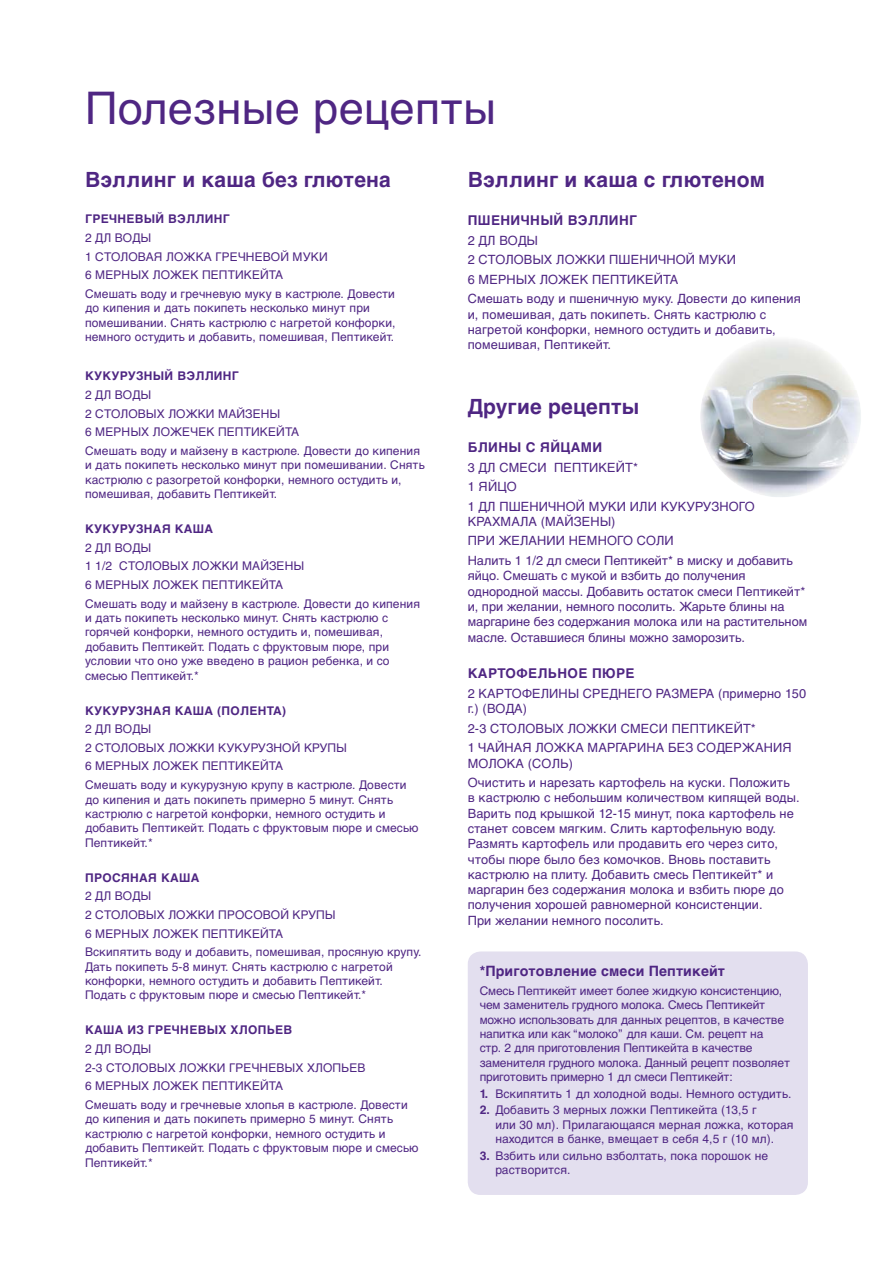
<style>
.page{position:relative;width:893px;height:1263px;background:#fff}
.page>*{position:absolute;margin:0;border:0;box-sizing:border-box;transform-origin:0 0}
.t1{font:45px "Helvetica Cyr Upright";letter-spacing:.01em;color:#4f2683}
.t2{font:700 21px "Helvetica Cyr";letter-spacing:.01em;color:#4f2683}
.t3{font:700 14.25px "Helvetica Cyr";letter-spacing:.01em;color:#4f2683}
.t4{font:700 13.5px "Helvetica Cyr";letter-spacing:.03em;color:#4f2683}
.t5{font:12.75px/15.3px "Helvetica Cyr Upright";letter-spacing:.01em;color:#4f2683}
.t6{font:12px/14.4px "Helvetica Cyr Upright";letter-spacing:.01em;color:#4f2683}
.t7{font:12px/14.4px "Helvetica Cyr Upright";letter-spacing:-.01em;color:#4f2683}
.t8{font:700 12px "Helvetica Cyr";letter-spacing:.03em;color:#4f2683}
.s1{font-family:"Helvetica Cyr";font-weight:700}
</style>
<div class="page">
<div style="left:468px;top:951px;width:340px;height:244px;background:#e3dfef;border-radius:13px"></div>
<img style="left:754px;top:340px;width:53px;height:50px">
<img style="left:807px;top:345px;width:47px;height:45px">
<img style="left:700px;top:390px;width:161px;height:54px">
<img style="left:705px;top:444px;width:49px;height:48px">
<img style="left:754px;top:444px;width:53px;height:53px">
<img style="left:807px;top:444px;width:46px;height:47px">
<h1 class="t1" style="left:85px;top:92px;width:412px">Полезные рецепты</h1>
<h2 class="t2" style="left:85px;top:172px;width:307px">Вэллинг и каша без глютена</h2>
<p class="t8" style="left:85px;top:215px;width:146px">ГРЕЧНЕВЫЙ ВЭЛЛИНГ</p>
<p class="t6" style="left:85px;top:230px;width:311px;line-height:18.6px">2 ДЛ ВОДЫ<br>1 СТОЛОВАЯ ЛОЖКА ГРЕЧНЕВОЙ МУКИ<br>6 МЕРНЫХ ЛОЖЕК ПЕПТИКЕЙТА<br>Смешать воду и гречневую муку в кастрюле. Довести</p>
<p class="t6" style="left:85px;top:302px;width:312px">до кипения и дать покипеть несколько минут при помешивании. Снять кастрюлю с нагретой конфорки, немного остудить и добавить, помешивая, Пептикейт.</p>
<p class="t8" style="left:85px;top:372px;width:155px">КУКУРУЗНЫЙ ВЭЛЛИНГ</p>
<p class="t6" style="left:85px;top:387px;width:336px;line-height:18.6px">2 ДЛ ВОДЫ<br>2 СТОЛОВЫХ ЛОЖКИ МАЙЗЕНЫ<br>6 МЕРНЫХ ЛОЖЕЧЕК ПЕПТИКЕЙТА<br>Смешать воду и майзену в кастрюле. Довести до кипения</p>
<p class="t6" style="left:85px;top:459px;width:341px">и дать покипеть несколько минут при помешивании. Снять кастрюлю с разогретой конфорки, немного остудить и, помешивая, добавить Пептикейт.</p>
<p class="t8" style="left:85px;top:524px;width:130px">КУКУРУЗНАЯ КАША</p>
<p class="t6" style="left:85px;top:539px;width:336px;line-height:18.6px">2 ДЛ ВОДЫ<br>1 1/2 СТОЛОВЫХ ЛОЖКИ МАЙЗЕНЫ<br>6 МЕРНЫХ ЛОЖЕК ПЕПТИКЕЙТА<br>Смешать воду и майзену в кастрюле. Довести до кипения</p>
<p class="t6" style="left:85px;top:612px;width:306px">и дать покипеть несколько минут. Снять кастрюлю с горячей конфорки, немного остудить и, помешивая, добавить Пептикейт. Подать с фруктовым пюре, при условии что оно уже введено в рацион ребенка, и со смесью Пептикейт.*</p>
<p class="t8" style="left:85px;top:706px;width:203px">КУКУРУЗНАЯ КАША (ПОЛЕНТА)</p>
<p class="t6" style="left:85px;top:721px;width:323px;line-height:18.6px">2 ДЛ ВОДЫ<br>2 СТОЛОВЫХ ЛОЖКИ КУКУРУЗНОЙ КРУПЫ<br>6 МЕРНЫХ ЛОЖЕК ПЕПТИКЕЙТА<br>Смешать воду и кукурузную крупу в кастрюле. Довести</p>
<p class="t6" style="left:85px;top:793px;width:335px">до кипения и дать покипеть примерно 5 минут. Снять кастрюлю с нагретой конфорки, немного остудить и добавить Пептикейт. Подать с фруктовым пюре и смесью Пептикейт.*</p>
<p class="t8" style="left:85px;top:873px;width:116px">ПРОСЯНАЯ КАША</p>
<p class="t6" style="left:85px;top:888px;width:338px;line-height:18.6px">2 ДЛ ВОДЫ<br>2 СТОЛОВЫХ ЛОЖКИ ПРОСОВОЙ КРУПЫ<br>6 МЕРНЫХ ЛОЖЕК ПЕПТИКЕЙТА<br>Вскипятить воду и добавить, помешивая, просяную крупу.</p>
<p class="t6" style="left:85px;top:960px;width:309px">Дать покипеть 5-8 минут. Снять кастрюлю с нагретой конфорки, немного остудить и добавить Пептикейт.<br>Подать с фруктовым пюре и смесью Пептикейт.*</p>
<p class="t8" style="left:85px;top:1026px;width:209px">КАША ИЗ ГРЕЧНЕВЫХ ХЛОПЬЕВ</p>
<p class="t6" style="left:85px;top:1041px;width:324px;line-height:18.6px">2 ДЛ ВОДЫ<br>2-3 СТОЛОВЫХ ЛОЖКИ ГРЕЧНЕВЫХ ХЛОПЬЕВ<br>6 МЕРНЫХ ЛОЖЕК ПЕПТИКЕЙТА<br>Смешать воду и гречневые хлопья в кастрюле. Довести</p>
<p class="t6" style="left:85px;top:1113px;width:335px">до кипения и дать покипеть примерно 5 минут. Снять кастрюлю с нагретой конфорки, немного остудить и добавить Пептикейт. Подать с фруктовым пюре и смесью Пептикейт.*</p>
<h2 class="t2" style="left:468px;top:172px;width:299px">Вэллинг и каша с глютеном</h2>
<p class="t4" style="left:468px;top:215px;width:171px">ПШЕНИЧНЫЙ ВЭЛЛИНГ</p>
<p class="t5" style="left:468px;top:232px;width:335px;line-height:19.5px">2 ДЛ ВОДЫ<br>2 СТОЛОВЫХ ЛОЖКИ ПШЕНИЧНОЙ МУКИ<br>6 МЕРНЫХ ЛОЖЕК ПЕПТИКЕЙТА<br>Смешать воду и пшеничную муку. Довести до кипения</p>
<p class="t5" style="left:468px;top:308px;width:309px">и, помешивая, дать покипеть. Снять кастрюлю с нагретой конфорки, немного остудить и добавить, помешивая, Пептикейт.</p>
<h2 class="t2" style="left:468px;top:398px;width:173px">Другие рецепты</h2>
<p class="t4" style="left:468px;top:442px;width:136px">БЛИНЫ С ЯЙЦАМИ</p>
<p class="t5" style="left:468px;top:459px;width:288px;line-height:19.5px">3 ДЛ СМЕСИ ПЕПТИКЕЙТ*<br>1 ЯЙЦО<br>1 ДЛ ПШЕНИЧНОЙ МУКИ ИЛИ КУКУРУЗНОГО</p>
<p class="t5" style="left:468px;top:513px;width:327px;line-height:19.5px">КРАХМАЛА (МАЙЗЕНЫ)<br>ПРИ ЖЕЛАНИИ НЕМНОГО СОЛИ<br>Налить 1 1/2 дл смеси Пептикейт* в миску и добавить</p>
<p class="t5" style="left:468px;top:570px;width:341px">яйцо. Смешать с мукой и взбить до получения однородной массы. Добавить остаток смеси Пептикейт* и, при желании, немного посолить. Жарьте блины на маргарине без содержания молока или на растительном масле. Оставшиеся блины можно заморозить.</p>
<p class="t4" style="left:468px;top:669px;width:168px">КАРТОФЕЛЬНОЕ ПЮРЕ</p>
<p class="t5" style="left:468px;top:687px;width:340px">2 КАРТОФЕЛИНЫ СРЕДНЕГО РАЗМЕРА (примерно 150 г.) (ВОДА)</p>
<p class="t5" style="left:468px;top:720px;width:325px;line-height:19.5px">2-3 СТОЛОВЫХ ЛОЖКИ СМЕСИ ПЕПТИКЕЙТ*<br>1 ЧАЙНАЯ ЛОЖКА МАРГАРИНА БЕЗ СОДЕРЖАНИЯ</p>
<p class="t5" style="left:468px;top:755px;width:324px;line-height:19.5px">МОЛОКА (СОЛЬ)<br>Очистить и нарезать картофель на куски. Положить</p>
<p class="t5" style="left:468px;top:792px;width:333px">в кастрюлю с небольшим количеством кипящей воды.<br>Варить под крышкой 12-15 минут, пока картофель не станет совсем мягким. Слить картофельную воду.<br>Размять картофель или продавить его через сито, чтобы пюре было без комочков. Вновь поставить кастрюлю на плиту. Добавить смесь Пептикейт* и маргарин без содержания молока и взбить пюре до получения хорошей равномерной консистенции.<br>При желании немного посолить.</p>
<p class="t3" style="left:480px;top:966px;width:247px">*Приготовление смеси Пептикейт</p>
<p class="t7" style="left:480px;top:985px;width:312px">Смесь Пептикейт имеет более жидкую консистенцию, чем заменитель грудного молока. Cмесь Пептикейт можно использовать для данных рецептов, в качестве напитка или как “молоко” для каши. См. рецепт на<br>стр. 2 для приготовления Пептикейта в качестве заменителя грудного молока. Данный рецепт позволяет приготовить примерно 1 дл смеси Пептикейт:</p>
<p class="t6" style="left:480px;top:1088px;width:313px"><span class="s1">1.</span> Вскипятить 1 дл холодной воды. Немного остудить.</p>
<p class="t6" style="left:495px;top:1104px;width:300px;text-indent:-16px"><span class="s1">2.</span> Добавить 3 мерных ложки Пептикейта (13,5 г<br>или 30 мл). Прилагающаяся мерная ложка, которая находится в банке, вмещает в себя 4,5 г (10 мл).</p>
<p class="t6" style="left:495px;top:1149px;width:274px;text-indent:-16px"><span class="s1">3.</span> Взбить или сильно взболтать, пока порошок не растворится.</p>
</div>
